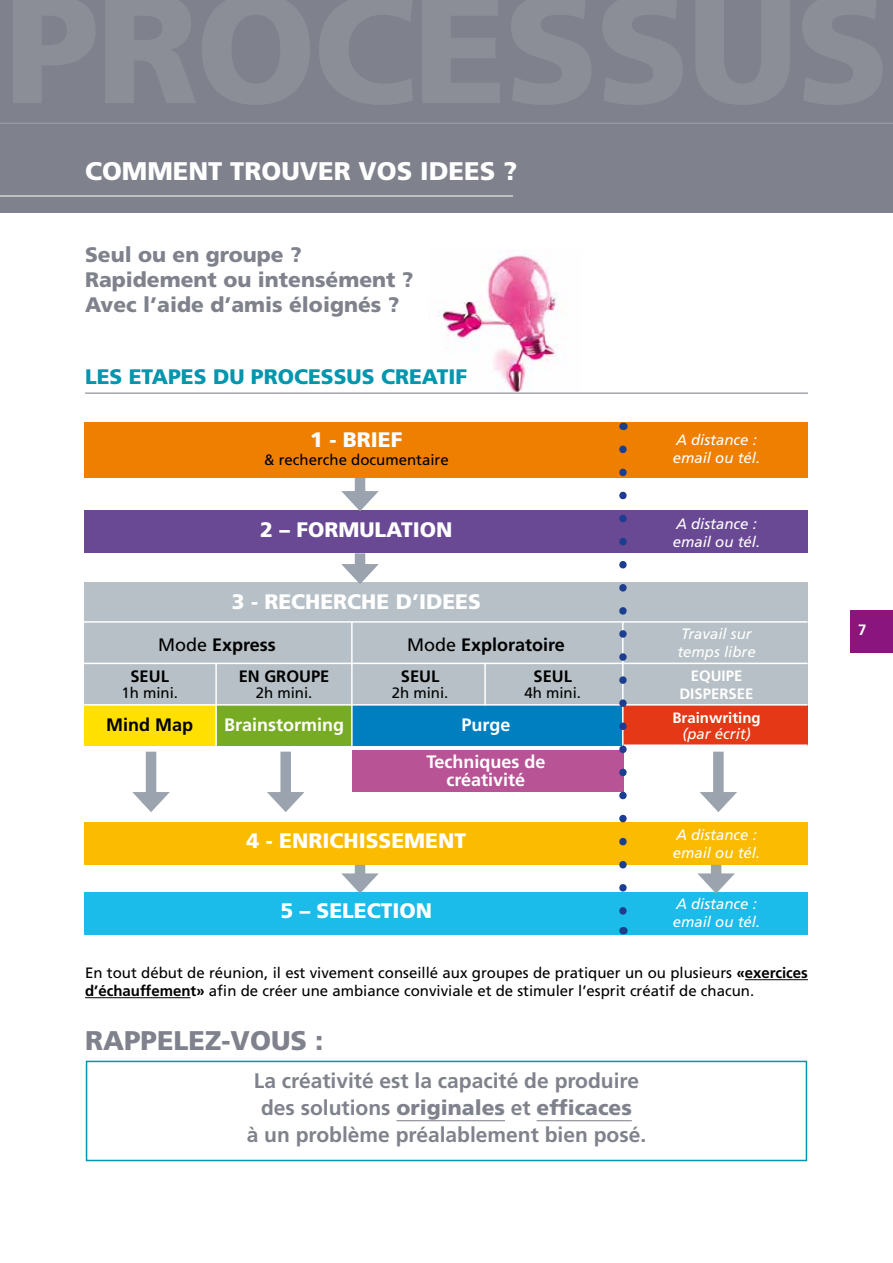
<style>
.page{position:relative;width:893px;height:1263px;background:#fff}
.page>*{position:absolute;margin:0;border:0;box-sizing:border-box;transform-origin:0 0}
.t1{font:900 27px "Frutiger LT Std";color:#7f828c}
.t2{font:900 25.5px "Frutiger LT Std";color:#fff}
.t3{font:700 21px/27px "Frutiger LT Std";color:#7f828c;text-align:center}
.t4{font:900 21px "Frutiger LT Std";color:#fff}
.t5{font:900 21px/25.2px "Frutiger LT Std";color:#7f828c}
.t6{font:900 21px "Frutiger LT Std";color:#0096ae}
.t7{font:700 18px/37.8px "Frutiger LT Std";color:#fff;text-align:center}
.t8{font:700 18px "Frutiger LT Std";color:#000}
.t9{font:700 16.5px "Frutiger LT Std";color:#000}
.t10{font:15px/18px "Frutiger LT Std";color:#000}
.t11{font:italic 15px/18px "Frutiger LT Std";color:#fff}
.t12{font:700 15px/18px "Frutiger LT Std";color:#fff;text-align:center}
.s1{font-weight:400}
.s2{font-weight:700}
.s3{font-weight:900}
</style>
<div class="page">
<div style="left:850px;top:611px;width:43px;height:42px;background:#8a157e"></div>
<img style="left:438px;top:250px;width:120px;height:141px">
<div style="left:84px;top:422px;width:724px;height:55px;background:#ee7f00"></div>
<div style="left:84px;top:510px;width:724px;height:43px;background:#694894"></div>
<div style="left:84px;top:822px;width:724px;height:42px;background:#fabb00"></div>
<div style="left:84px;top:892px;width:724px;height:43px;background:#1bbbea"></div>
<div style="left:84px;top:583px;width:724px;height:154px;background:#b6c0c6"></div>
<div style="left:602px;top:705px;width:206px;height:40px;background:#e53817"></div>
<hr style="left:84px;top:621px;width:724px;height:2px;background:#fff">
<hr style="left:84px;top:663px;width:724px;height:1px;background:#fff">
<hr style="left:84px;top:744px;width:724px;height:2px;background:#fff">
<div style="left:0;top:0;width:893px;height:213px;background:#7f828c"></div>
<div style="left:86px;top:1061px;width:721px;height:100px;border:2px solid #0096ae"></div>
<hr style="left:0;top:196px;width:513px;height:1px;background:#fff">
<hr style="left:85px;top:393px;width:723px;height:1px;background:#7f828c">
<hr style="left:745px;top:979px;width:63px;height:1px;background:#000">
<hr style="left:85px;top:997px;width:106px;height:1px;background:#000">
<hr style="left:396px;top:1120px;width:109px;height:1px;background:#7f828c">
<hr style="left:537px;top:1120px;width:95px;height:1px;background:#7f828c">
<div style="left:84px;top:705px;width:268px;height:40px;background:#ffe000"></div>
<div style="left:216px;top:705px;width:136px;height:40px;background:#78ab24"></div>
<div style="left:352px;top:705px;width:271px;height:40px;background:#007fc0"></div>
<div style="left:352px;top:750px;width:271px;height:42px;background:#b85396"></div>
<hr style="left:351px;top:622px;width:2px;height:124px;background:#fff">
<hr style="left:215px;top:663px;width:2px;height:89px;background:#fff">
<hr style="left:484px;top:663px;width:2px;height:42px;background:#fff">
<div style="left:355px;top:478px;width:10px;height:21px;background:#9ba4ae"></div>
<svg style="left:341px;top:491px;width:38px;height:20px"></svg>
<div style="left:280px;top:752px;width:11px;height:48px;background:#9ba4ae"></div>
<svg style="left:267px;top:792px;width:37px;height:20px"></svg>
<div style="left:713px;top:752px;width:11px;height:48px;background:#9ba4ae"></div>
<svg style="left:700px;top:792px;width:37px;height:20px"></svg>
<div style="left:146px;top:752px;width:10px;height:48px;background:#9ba4ae"></div>
<svg style="left:132px;top:792px;width:38px;height:20px"></svg>
<div style="left:355px;top:865px;width:10px;height:16px;background:#9ba4ae"></div>
<svg style="left:341px;top:873px;width:38px;height:21px"></svg>
<div style="left:711px;top:865px;width:10px;height:16px;background:#9ba4ae"></div>
<svg style="left:697px;top:873px;width:38px;height:21px"></svg>
<div style="left:355px;top:553px;width:10px;height:19px;background:#9ba4ae"></div>
<svg style="left:341px;top:564px;width:38px;height:20px"></svg>
<hr style="left:0;top:123px;width:893px;height:1px;background:#fff">
<hr style="left:84px;top:704px;width:724px;height:2px;background:#fff">
<svg style="left:619px;top:449px;width:8px;height:466px"></svg>
<h2 class="t2" style="left:85px;top:156px;width:163px">COMMENT TRO</h2>
<h2 class="t2" style="left:281px;top:156px;width:237px">UVER VOS IDEES ?</h2>
<h3 class="t5" style="left:85px;top:242px;width:330px">Seul ou en groupe ?<br>Rapidement ou intensément ?<br>Avec l’aide d’amis éloignés ?</h3>
<h3 class="t6" style="left:85px;top:364px;width:71px">LES ETAP</h3>
<h3 class="t6" style="left:181px;top:364px;width:85px">ES DU PRO</h3>
<h3 class="t6" style="left:294px;top:364px;width:175px">CESSUS CREATIF</h3>
<h3 class="t4" style="left:310px;top:427px;width:94px">1 - BRIEF</h3>
<p class="t10" style="left:264px;top:451px;width:187px">&amp; recherche documentaire</p>
<h3 class="t4" style="left:260px;top:517px;width:176px">2 – FORMULATION</h3>
<h3 class="t4" style="left:232px;top:589px;width:251px">3 - RECHERCHE D’IDEES</h3>
<p class="t8" style="left:158px;top:634px;width:119px"><span class="s1">Mode</span> Express</p>
<p class="t9" style="left:130px;top:666px;width:40px">SEUL</p>
<p class="t10" style="left:121px;top:684px;width:58px">1h mini.</p>
<p class="t8" style="left:106px;top:714px;width:88px">Mind Map</p>
<p class="t9" style="left:239px;top:666px;width:92px">EN GROUPE</p>
<p class="t10" style="left:256px;top:684px;width:58px">2h mini.</p>
<p class="t7" style="left:224px;top:706px;width:122px">Brainstorming</p>
<p class="t8" style="left:407px;top:634px;width:159px"><span class="s1">Mode</span> Exploratoire</p>
<p class="t9" style="left:401px;top:666px;width:40px">SEUL</p>
<p class="t10" style="left:392px;top:684px;width:58px">2h mini.</p>
<p class="t9" style="left:534px;top:666px;width:40px">SEUL</p>
<p class="t10" style="left:524px;top:684px;width:58px">4h mini.</p>
<p class="t7" style="left:426px;top:705px;width:121px">Purge<br>Techniques de</p>
<p class="t7" style="left:447px;top:761px;width:80px">créativité</p>
<h3 class="t4" style="left:247px;top:828px;width:206px">4 - ENRICHISSEMENT</h3>
<h3 class="t4" style="left:280px;top:898px;width:136px">5 – SELECTION</h3>
<p class="t11" style="left:673px;top:431px;width:89px">A distance : email ou tél.</p>
<p class="t11" style="left:673px;top:515px;width:89px">A distance : email ou tél.</p>
<p class="t11" style="left:677px;top:624px;width:80px">Travail sur temps libre</p>
<p class="t12" style="left:679px;top:666px;width:76px">EQUIPE<br>DISPERSEE</p>
<p class="t12" style="left:672px;top:708px;width:90px">Brainwriting</p>
<p class="t11" style="left:682px;top:725px;width:70px">(par écrit)</p>
<p class="t11" style="left:673px;top:825px;width:89px">A distance : email ou tél.</p>
<p class="t11" style="left:673px;top:894px;width:89px">A distance : email ou tél.</p>
<p class="t10" style="left:85px;top:964px;width:724px">En tout début de réunion, il est vivement conseillé aux groupes de pratiquer un ou plusieurs <span class="s2">«exercices d’échauffement»</span> afin de créer une ambiance conviviale et de stimuler l’esprit créatif de chacun.</p>
<h1 class="t1" style="left:85px;top:1024px;width:240px">Rappelez-vous :</h1>
<h3 class="t3" style="left:247px;top:1067px;width:401px">La créativité est la capacité de produire des solutions <span class="s3">originales</span> et <span class="s3">efficaces<br></span>à un problème préalablement bien posé.</h3>
<p class="t12" style="left:858px;top:621px;width:10px">7</p>
</div>
